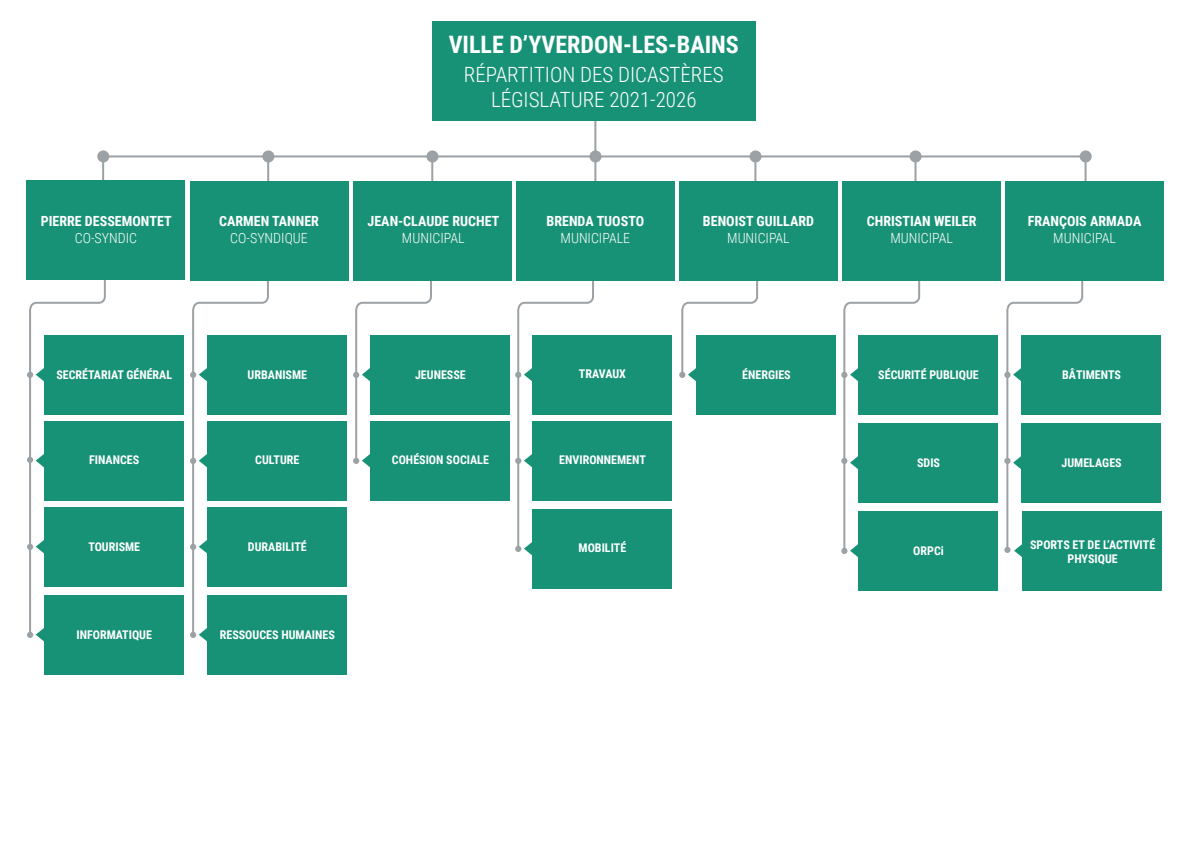
<style>
.page{position:relative;width:1191px;height:842px;background:#fff}
.page>*{position:absolute;margin:0;border:0;box-sizing:border-box;transform-origin:0 0}
.t1{font:700 24px "Roboto Condensed";color:#fff}
.t2{font:300 21px/25.2px "Roboto Condensed";color:#fff;text-align:center}
.t3{font:700 14px "Roboto Condensed";color:#fff}
.t4{font:300 14px "Roboto Condensed";color:#fff}
.t5{font:700 12px/14.4px "Roboto Condensed";color:#fff;text-align:center}
</style>
<div class="page">
<hr style="left:103px;top:155px;width:981px;height:2px;background:#9ba1a4">
<div style="left:589px;top:150px;width:12px;height:12px;background:#9ba1a4;border-radius:50%"></div>
<hr style="left:594px;top:120px;width:2px;height:61px;background:#9ba1a4">
<hr style="left:431px;top:156px;width:2px;height:25px;background:#9ba1a4">
<hr style="left:267px;top:156px;width:2px;height:25px;background:#9ba1a4">
<hr style="left:102px;top:156px;width:2px;height:25px;background:#9ba1a4">
<hr style="left:754px;top:156px;width:2px;height:25px;background:#9ba1a4">
<hr style="left:914px;top:156px;width:2px;height:25px;background:#9ba1a4">
<hr style="left:1084px;top:156px;width:2px;height:25px;background:#9ba1a4">
<div style="left:426px;top:150px;width:12px;height:12px;background:#9ba1a4;border-radius:50%"></div>
<div style="left:262px;top:150px;width:12px;height:12px;background:#9ba1a4;border-radius:50%"></div>
<div style="left:97px;top:150px;width:12px;height:12px;background:#9ba1a4;border-radius:50%"></div>
<div style="left:749px;top:150px;width:12px;height:12px;background:#9ba1a4;border-radius:50%"></div>
<div style="left:909px;top:150px;width:12px;height:12px;background:#9ba1a4;border-radius:50%"></div>
<div style="left:1079px;top:150px;width:12px;height:12px;background:#9ba1a4;border-radius:50%"></div>
<div style="left:44px;top:335px;width:139px;height:79px;background:#189276"></div>
<svg style="left:27px;top:368px;width:17px;height:14px"></svg>
<hr style="left:29px;top:309px;width:2px;height:326px;background:#9ba1a4">
<svg style="left:28px;top:279px;width:79px;height:31px"></svg>
<svg style="left:27px;top:454px;width:17px;height:14px"></svg>
<div style="left:44px;top:421px;width:139px;height:79px;background:#189276"></div>
<svg style="left:27px;top:540px;width:17px;height:14px"></svg>
<div style="left:44px;top:507px;width:139px;height:79px;background:#189276"></div>
<div style="left:207px;top:335px;width:139px;height:79px;background:#189276"></div>
<svg style="left:190px;top:367px;width:17px;height:15px"></svg>
<hr style="left:192px;top:309px;width:2px;height:327px;background:#9ba1a4">
<svg style="left:191px;top:280px;width:79px;height:31px"></svg>
<div style="left:370px;top:335px;width:139px;height:79px;background:#189276"></div>
<svg style="left:353px;top:367px;width:17px;height:15px"></svg>
<hr style="left:355px;top:309px;width:2px;height:152px;background:#9ba1a4">
<svg style="left:354px;top:280px;width:79px;height:31px"></svg>
<div style="left:532px;top:335px;width:139px;height:79px;background:#189276"></div>
<svg style="left:515px;top:367px;width:17px;height:15px"></svg>
<hr style="left:517px;top:309px;width:2px;height:240px;background:#9ba1a4">
<svg style="left:516px;top:280px;width:79px;height:31px"></svg>
<div style="left:696px;top:335px;width:139px;height:79px;background:#189276"></div>
<svg style="left:679px;top:367px;width:17px;height:14px"></svg>
<hr style="left:681px;top:309px;width:2px;height:66px;background:#9ba1a4">
<svg style="left:680px;top:280px;width:79px;height:31px"></svg>
<div style="left:858px;top:335px;width:139px;height:79px;background:#189276"></div>
<svg style="left:841px;top:367px;width:17px;height:15px"></svg>
<hr style="left:843px;top:309px;width:2px;height:242px;background:#9ba1a4">
<svg style="left:842px;top:280px;width:79px;height:31px"></svg>
<div style="left:1021px;top:335px;width:139px;height:79px;background:#189276"></div>
<svg style="left:1004px;top:367px;width:17px;height:15px"></svg>
<hr style="left:1006px;top:309px;width:2px;height:242px;background:#9ba1a4">
<svg style="left:1005px;top:280px;width:79px;height:31px"></svg>
<div style="left:432px;top:21px;width:323px;height:99px;background:#189276"></div>
<div style="left:207px;top:421px;width:139px;height:79px;background:#189276"></div>
<div style="left:207px;top:507px;width:139px;height:79px;background:#189276"></div>
<svg style="left:190px;top:453px;width:17px;height:15px"></svg>
<svg style="left:190px;top:539px;width:17px;height:15px"></svg>
<div style="left:370px;top:421px;width:139px;height:79px;background:#189276"></div>
<svg style="left:353px;top:453px;width:17px;height:15px"></svg>
<div style="left:353px;top:181px;width:158px;height:99px;background:#189276"></div>
<div style="left:27px;top:180px;width:158px;height:99px;background:#189276"></div>
<div style="left:190px;top:181px;width:158px;height:99px;background:#189276"></div>
<div style="left:516px;top:181px;width:158px;height:99px;background:#189276"></div>
<div style="left:679px;top:181px;width:158px;height:99px;background:#189276"></div>
<div style="left:842px;top:181px;width:159px;height:99px;background:#189276"></div>
<div style="left:1005px;top:181px;width:159px;height:99px;background:#189276"></div>
<div style="left:44px;top:595px;width:139px;height:79px;background:#189276"></div>
<svg style="left:27px;top:628px;width:17px;height:14px"></svg>
<div style="left:207px;top:595px;width:139px;height:79px;background:#189276"></div>
<svg style="left:190px;top:627px;width:17px;height:15px"></svg>
<div style="left:532px;top:421px;width:139px;height:79px;background:#189276"></div>
<div style="left:532px;top:509px;width:139px;height:79px;background:#189276"></div>
<svg style="left:515px;top:453px;width:17px;height:15px"></svg>
<svg style="left:515px;top:541px;width:17px;height:14px"></svg>
<div style="left:858px;top:423px;width:139px;height:79px;background:#189276"></div>
<div style="left:858px;top:511px;width:139px;height:79px;background:#189276"></div>
<div style="left:1022px;top:511px;width:139px;height:79px;background:#189276"></div>
<div style="left:1021px;top:423px;width:139px;height:79px;background:#189276"></div>
<svg style="left:841px;top:455px;width:17px;height:15px"></svg>
<svg style="left:841px;top:543px;width:17px;height:14px"></svg>
<svg style="left:1004px;top:455px;width:17px;height:15px"></svg>
<svg style="left:1004px;top:543px;width:18px;height:14px"></svg>
<p class="t3" style="left:41px;top:211px;width:132px">PIERRE DESSEMONTET</p>
<p class="t4" style="left:75px;top:228px;width:64px">CO-SYNDIC</p>
<p class="t3" style="left:219px;top:211px;width:101px">CARMEN TANNER</p>
<p class="t4" style="left:230px;top:228px;width:79px">CO-SYNDIQUE</p>
<h1 class="t1" style="left:449px;top:28px;width:292px">VILLE D’YVERDON-LES-BAINS</h1>
<h2 class="t2" style="left:464px;top:61px;width:261px">RÉPARTITION DES DICASTÈRES<br>LÉGISLATURE 2021-2026</h2>
<p class="t3" style="left:367px;top:211px;width:133px">JEAN-CLAUDE RUCHET</p>
<p class="t4" style="left:402px;top:228px;width:64px">MUNICIPAL</p>
<p class="t3" style="left:546px;top:211px;width:99px">BRENDA TUOSTO</p>
<p class="t4" style="left:560px;top:228px;width:71px">MUNICIPALE</p>
<p class="t3" style="left:703px;top:211px;width:113px">BENOIST GUILLARD</p>
<p class="t4" style="left:727px;top:228px;width:64px">MUNICIPAL</p>
<p class="t3" style="left:866px;top:211px;width:111px">CHRISTIAN WEILER</p>
<p class="t4" style="left:890px;top:228px;width:64px">MUNICIPAL</p>
<p class="t3" style="left:1027px;top:211px;width:115px">FRANÇOIS ARMADA</p>
<p class="t4" style="left:1053px;top:228px;width:64px">MUNICIPAL</p>
<p class="t5" style="left:56px;top:367px;width:117px">SECRÉTARIAT GÉNÉRAL</p>
<p class="t5" style="left:248px;top:367px;width:61px">URBANISME</p>
<p class="t5" style="left:415px;top:367px;width:52px">JEUNESSE</p>
<p class="t5" style="left:579px;top:366px;width:49px">TRAVAUX</p>
<p class="t5" style="left:742px;top:367px;width:50px">ÉNERGIES</p>
<p class="t5" style="left:878px;top:367px;width:102px">SÉCURITÉ PUBLIQUE</p>
<p class="t5" style="left:1062px;top:367px;width:60px">BÂTIMENTS</p>
<p class="t5" style="left:89px;top:452px;width:52px">FINANCES</p>
<p class="t5" style="left:255px;top:452px;width:46px">CULTURE</p>
<p class="t5" style="left:392px;top:452px;width:99px">COHÉSION SOCIALE</p>
<p class="t5" style="left:559px;top:452px;width:88px">ENVIRONNEMENT</p>
<p class="t5" style="left:917px;top:455px;width:24px">SDIS</p>
<p class="t5" style="left:1061px;top:455px;width:62px">JUMELAGES</p>
<p class="t5" style="left:88px;top:539px;width:53px">TOURISME</p>
<p class="t5" style="left:248px;top:539px;width:60px">DURABILITÉ</p>
<p class="t5" style="left:578px;top:540px;width:49px">MOBILITÉ</p>
<p class="t5" style="left:913px;top:543px;width:32px">ORPCi</p>
<p class="t5" style="left:1030px;top:537px;width:127px">SPORTS ET DE L’ACTIVITÉ<br>PHYSIQUE</p>
<p class="t5" style="left:76px;top:627px;width:77px">INFORMATIQUE</p>
<p class="t5" style="left:220px;top:627px;width:117px">RESSOUCES HUMAINES</p>
</div>
